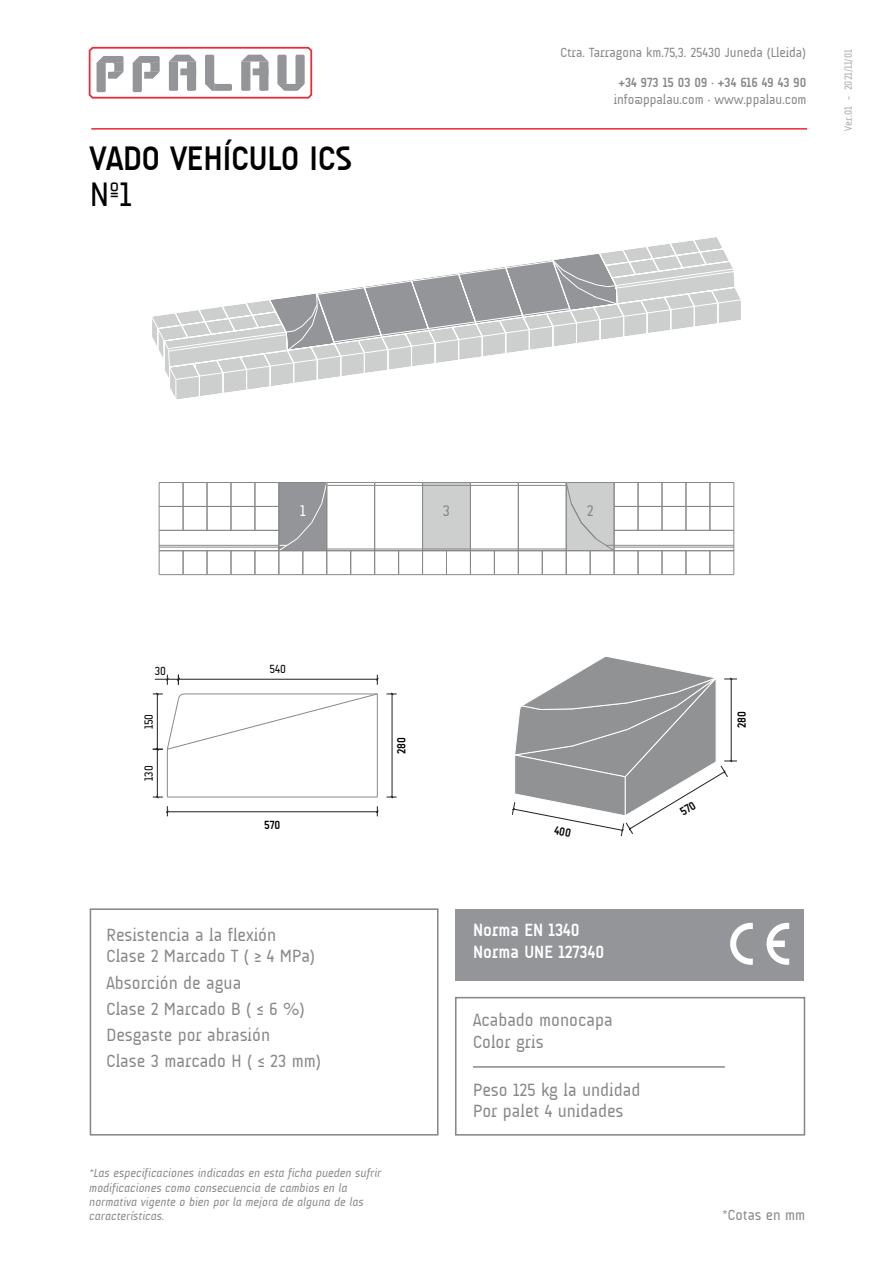
<style>
.page{position:relative;width:893px;height:1263px;background:#fff}
.page>*{position:absolute;margin:0;border:0;box-sizing:border-box;transform-origin:0 0}
.t1{font:700 34.5px "A Udimat";color:#000003}
.t2{font:34.5px "A Udimat";color:#000003}
.t3{font:18px/21.6px "A Udimat";color:#878986}
.t4{font:700 18px/21.6px "A Udimat";color:#fff}
.t5{font:15.75px "A Udimat";color:#868887}
.t6{font:15.75px "A Udimat";color:#fff}
.t7{font:15px "A Udimat";color:#878986}
.t8{font:13.5px "A Udimat";color:#878986}
.t9{font:700 13.5px "A Udimat";color:#878986}
.t10{font:italic 12px/14.4px "A Udimat";color:#878986}
.t11{font:12px "A Udimat";color:#000002}
.t12{font:700 12px "A Udimat";color:#000002}
.t13{font:10.5px "A Udimat";color:#a8a9ad}
</style>
<div class="page">
<hr style="left:91px;top:128px;width:716px;height:2px;background:#ed2836">
<div style="left:456px;top:909px;width:348px;height:72px;background:#939598"></div>
<svg style="left:766px;top:923px;width:23px;height:42px"></svg>
<svg style="left:730px;top:923px;width:22px;height:42px"></svg>
<hr style="left:473px;top:1066px;width:251px;height:2px;background:#878986">
<div style="left:90px;top:908px;width:348px;height:228px;border:2px solid #878986"></div>
<div style="left:455px;top:997px;width:350px;height:139px;border:2px solid #878986"></div>
<svg style="left:89px;top:47px;width:223px;height:52px"></svg>
<svg style="left:159px;top:482px;width:575px;height:93px"></svg>
<hr style="left:614px;top:530px;width:119px;height:1px;background:#878986">
<hr style="left:614px;top:545px;width:119px;height:1px;background:#878986">
<svg style="left:152px;top:237px;width:589px;height:162px"></svg>
<hr style="left:377px;top:694px;width:1px;height:103px;background:#878986">
<hr style="left:167px;top:797px;width:210px;height:1px;background:#878986">
<hr style="left:167px;top:749px;width:1px;height:48px;background:#878986">
<hr style="left:178px;top:679px;width:199px;height:1px;background:#231f20">
<svg style="left:375px;top:675px;width:4px;height:10px"></svg>
<hr style="left:157px;top:749px;width:1px;height:48px;background:#231f20">
<svg style="left:153px;top:795px;width:10px;height:4px"></svg>
<svg style="left:153px;top:692px;width:225px;height:59px"></svg>
<hr style="left:167px;top:812px;width:210px;height:1px;background:#231f20">
<svg style="left:166px;top:806px;width:3px;height:10px"></svg>
<svg style="left:375px;top:806px;width:4px;height:10px"></svg>
<svg style="left:155px;top:675px;width:25px;height:10px"></svg>
<hr style="left:392px;top:694px;width:1px;height:103px;background:#231f20">
<svg style="left:386px;top:795px;width:10px;height:4px"></svg>
<svg style="left:386px;top:692px;width:10px;height:4px"></svg>
<svg style="left:511px;top:656px;width:226px;height:180px"></svg>
<h1 class="t1" style="left:90px;top:138px;width:264px">VADO VEHÍCULO ICS</h1>
<h1 class="t2" style="left:90px;top:175px;width:43px">Nº1</h1>
<p class="t8" style="left:560px;top:44px;width:247px">Ctra. Tarragona km.75,3. 25430 Juneda (Lleida)</p>
<p class="t9" style="left:618px;top:75px;width:189px">+34 973 15 03 09 · +34 616 49 43 90</p>
<p class="t8" style="left:613px;top:92px;width:194px">info@ppalau.com · www.ppalau.com</p>
<p class="t13" style="left:842px;top:131px;width:83px;rotate:-90deg">Ver.01 - 2021/11/01</p>
<p class="t11" style="left:155px;top:664px;width:13px">30</p>
<p class="t11" style="left:142px;top:729px;width:17px;rotate:-90deg">150</p>
<p class="t11" style="left:142px;top:781px;width:17px;rotate:-90deg">130</p>
<p class="t6" style="left:300px;top:501px;width:7px">1</p>
<p class="t5" style="left:443px;top:501px;width:9px">3</p>
<p class="t5" style="left:586px;top:501px;width:8px">2</p>
<p class="t11" style="left:269px;top:662px;width:18px">540</p>
<p class="t12" style="left:264px;top:819px;width:18px">570</p>
<p class="t12" style="left:394px;top:754px;width:18px;rotate:-90deg">280</p>
<p class="t3" style="left:107px;top:924px;width:210px">Resistencia a la flexión<br>Clase 2 Marcado T ( ≥ 4 MPa)</p>
<p class="t3" style="left:107px;top:969px;width:216px;line-height:26.1px">Absorción de agua<br>Clase 2 Marcado B ( ≤ 6 %)<br>Desgaste por abrasión<br>Clase 3 marcado H ( ≤ 23 mm)</p>
<p class="t10" style="left:89px;top:1166px;width:293px">*Las especificaciones indicadas en esta ficha pueden sufrir modificaciones como consecuencia de cambios en la normativa vigente o bien por la mejora de alguna de las características.</p>
<p class="t4" style="left:473px;top:919px;width:133px">Norma EN 1340<br>Norma UNE 127340</p>
<p class="t3" style="left:473px;top:1009px;width:141px">Acabado monocapa<br>Color gris</p>
<p class="t3" style="left:473px;top:1079px;width:169px">Peso 125 kg la undidad<br>Por palet 4 unidades</p>
<p class="t12" style="left:735px;top:728px;width:18px;rotate:-90deg">280</p>
<p class="t7" style="left:722px;top:1207px;width:85px">*Cotas en mm</p>
</div>
